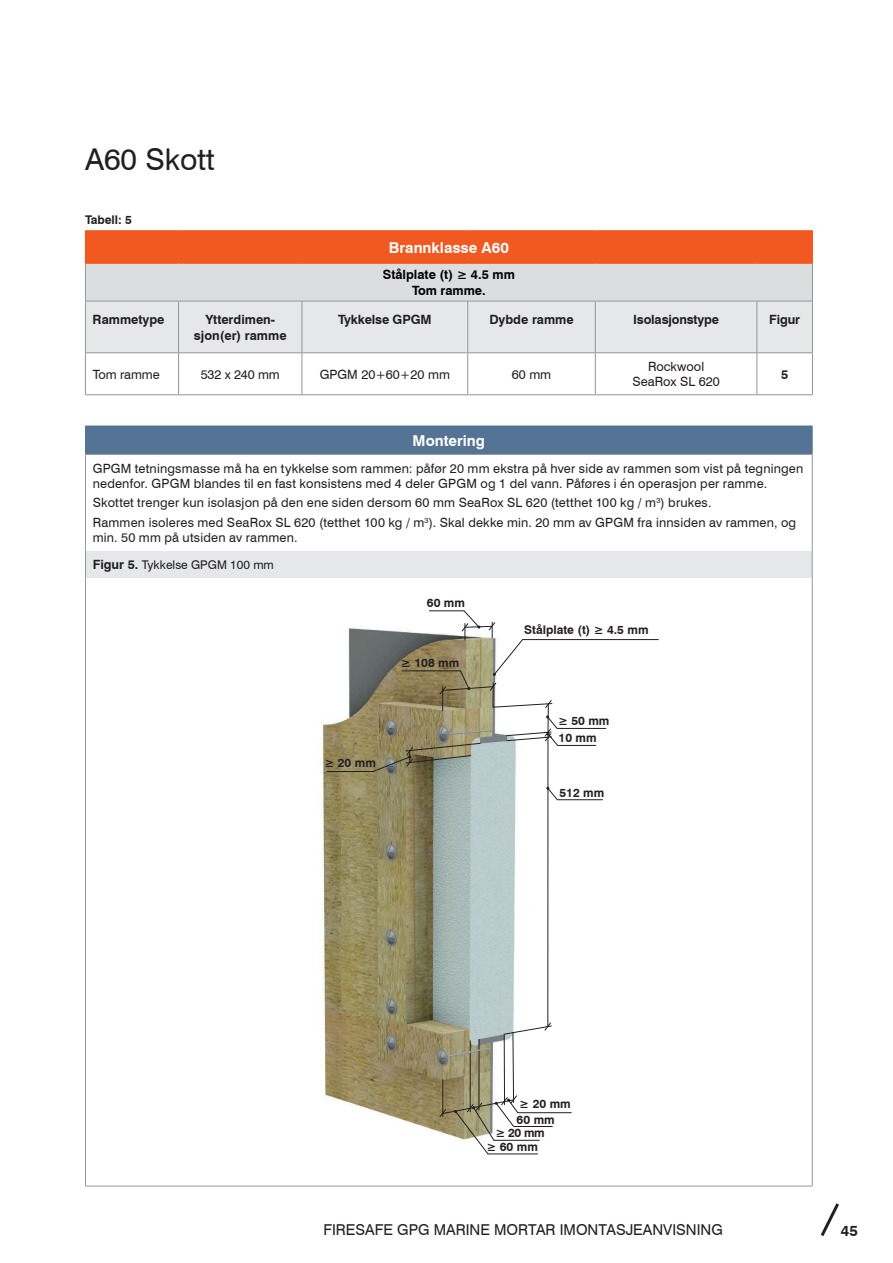
<style>
.page{position:relative;width:893px;height:1263px;background:#fff}
.page>*{position:absolute;margin:0;border:0;box-sizing:border-box;transform-origin:0 0}
.t1{font:30px "Swiss 721 BT";color:#231f20}
.t2{font:15px "Swiss 721 BT";color:#231f20}
.t3{font:700 15px "Swiss 721 BT";color:#fff}
.t4{font:700 15px "Swiss 721 BT";color:#231f20}
.t5{font:12.75px/15.3px "Swiss 721 BT";letter-spacing:.015em;color:#231f20}
.t6{font:700 12.75px/16.5px "Swiss 721 BT";color:#231f20;text-align:center}
.t7{font:700 12.75px/15.3px "Swiss 721 BT";color:#000;text-align:center}
.t8{font:12.75px "Swiss 721 BT";letter-spacing:-.005em;color:#231f20}
.t9{font:700 12px/15.8px "Swiss 721 BT";color:#231f20}
.t10{font:12px "Swiss 721 BT";color:#231f20}
.s1{font-weight:700;font-size:12.75px}
</style>
<div class="page">
<svg style="left:820px;top:1203px;width:19px;height:33px"></svg>
<div style="left:85px;top:231px;width:727px;height:32px;background:#f15921"></div>
<div style="left:85px;top:263px;width:727px;height:38px;background:#dcdddf"></div>
<div style="left:86px;top:302px;width:726px;height:50px;background:#e6e7e9"></div>
<hr style="left:178px;top:353px;width:1px;height:41px;background:#939598">
<hr style="left:302px;top:353px;width:1px;height:41px;background:#939598">
<hr style="left:467px;top:353px;width:1px;height:41px;background:#939598">
<hr style="left:595px;top:353px;width:1px;height:41px;background:#939598">
<hr style="left:756px;top:353px;width:1px;height:41px;background:#939598">
<hr style="left:812px;top:353px;width:1px;height:41px;background:#939598">
<hr style="left:85px;top:394px;width:94px;height:1px;background:#939598">
<hr style="left:179px;top:394px;width:123px;height:1px;background:#939598">
<hr style="left:302px;top:394px;width:166px;height:1px;background:#939598">
<hr style="left:468px;top:394px;width:127px;height:1px;background:#939598">
<hr style="left:595px;top:394px;width:162px;height:1px;background:#939598">
<hr style="left:757px;top:394px;width:56px;height:1px;background:#939598">
<hr style="left:85px;top:301px;width:1px;height:51px;background:#939598">
<hr style="left:178px;top:301px;width:1px;height:51px;background:#939598">
<hr style="left:812px;top:301px;width:1px;height:51px;background:#939598">
<hr style="left:85px;top:352px;width:94px;height:1px;background:#939598">
<hr style="left:85px;top:353px;width:1px;height:41px;background:#939598">
<hr style="left:179px;top:352px;width:123px;height:1px;background:#939598">
<hr style="left:757px;top:352px;width:56px;height:1px;background:#939598">
<hr style="left:302px;top:301px;width:1px;height:51px;background:#939598">
<hr style="left:467px;top:301px;width:1px;height:51px;background:#939598">
<hr style="left:595px;top:301px;width:1px;height:51px;background:#939598">
<hr style="left:756px;top:301px;width:1px;height:51px;background:#939598">
<hr style="left:302px;top:352px;width:166px;height:1px;background:#939598">
<hr style="left:468px;top:352px;width:127px;height:1px;background:#939598">
<hr style="left:595px;top:352px;width:162px;height:1px;background:#939598">
<hr style="left:85px;top:264px;width:1px;height:37px;background:#939598">
<hr style="left:812px;top:264px;width:1px;height:37px;background:#939598">
<hr style="left:85px;top:301px;width:94px;height:1px;background:#939598">
<hr style="left:179px;top:301px;width:123px;height:1px;background:#939598">
<hr style="left:302px;top:301px;width:166px;height:1px;background:#939598">
<hr style="left:468px;top:301px;width:127px;height:1px;background:#939598">
<hr style="left:595px;top:301px;width:162px;height:1px;background:#939598">
<hr style="left:757px;top:301px;width:56px;height:1px;background:#939598">
<hr style="left:85px;top:230px;width:94px;height:1px;background:#f15921">
<hr style="left:179px;top:230px;width:123px;height:1px;background:#f15921">
<hr style="left:302px;top:230px;width:166px;height:1px;background:#f15921">
<hr style="left:468px;top:230px;width:127px;height:1px;background:#f15921">
<hr style="left:595px;top:230px;width:162px;height:1px;background:#f15921">
<hr style="left:757px;top:230px;width:56px;height:1px;background:#f15921">
<hr style="left:812px;top:231px;width:1px;height:32px;background:#f15921">
<hr style="left:85px;top:263px;width:94px;height:1px;background:#f15921">
<hr style="left:179px;top:263px;width:123px;height:1px;background:#f15921">
<hr style="left:302px;top:263px;width:166px;height:1px;background:#f15921">
<hr style="left:468px;top:263px;width:127px;height:1px;background:#f15921">
<hr style="left:595px;top:263px;width:162px;height:1px;background:#f15921">
<hr style="left:757px;top:263px;width:56px;height:1px;background:#f15921">
<img style="left:322px;top:604px;width:490px;height:555px">
<div style="left:86px;top:426px;width:726px;height:28px;background:#557395"></div>
<div style="left:86px;top:551px;width:726px;height:26px;background:#e6e7e9"></div>
<hr style="left:85px;top:455px;width:1px;height:96px;background:#939598">
<hr style="left:812px;top:455px;width:1px;height:96px;background:#939598">
<hr style="left:85px;top:577px;width:1px;height:609px;background:#939598">
<hr style="left:812px;top:577px;width:1px;height:609px;background:#939598">
<hr style="left:85px;top:1186px;width:728px;height:1px;background:#939598">
<svg style="left:85px;top:426px;width:1px;height:28px"></svg>
<svg style="left:812px;top:426px;width:1px;height:28px"></svg>
<svg style="left:85px;top:551px;width:1px;height:26px"></svg>
<svg style="left:812px;top:551px;width:1px;height:26px"></svg>
<hr style="left:85px;top:454px;width:728px;height:1px;background:#939598">
<hr style="left:327px;top:771px;width:46px;height:1px;background:#231f20">
<hr style="left:557px;top:728px;width:49px;height:1px;background:#231f20">
<svg style="left:546px;top:787px;width:12px;height:14px"></svg>
<hr style="left:557px;top:799px;width:46px;height:1px;background:#231f20">
<hr style="left:547px;top:732px;width:1px;height:294px;background:#231f20">
<hr style="left:523px;top:639px;width:135px;height:1px;background:#231f20">
<svg style="left:372px;top:610px;width:187px;height:162px"></svg>
<hr style="left:558px;top:745px;width:38px;height:1px;background:#231f20">
<hr style="left:518px;top:1112px;width:53px;height:1px;background:#231f20">
<svg style="left:438px;top:1022px;width:114px;height:133px"></svg>
<hr style="left:470px;top:1053px;width:1px;height:59px;background:#231f20">
<hr style="left:479px;top:1051px;width:1px;height:59px;background:#231f20">
<h1 class="t1" style="left:85px;top:141px;width:131px">A60 Skott</h1>
<p class="t9" style="left:85px;top:212px;width:49px">Tabell: 5</p>
<p class="t3" style="left:389px;top:238px;width:122px">Brannklasse A60</p>
<p class="t7" style="left:383px;top:267px;width:134px">Stålplate (t) ≥ 4.5 mm<br>Tom ramme.</p>
<p class="t6" style="left:93px;top:311px;width:73px">Rammetype</p>
<p class="t6" style="left:194px;top:311px;width:94px">Ytterdimen&shy;sjon(er) ramme</p>
<p class="t6" style="left:338px;top:311px;width:95px">Tykkelse GPGM</p>
<p class="t6" style="left:489px;top:311px;width:86px">Dybde ramme</p>
<p class="t6" style="left:633px;top:311px;width:88px">Isolasjonstype</p>
<p class="t6" style="left:769px;top:311px;width:32px">Figur</p>
<p class="t8" style="left:93px;top:366px;width:69px">Tom ramme</p>
<p class="t5" style="left:201px;top:366px;width:81px">532 x 240 mm</p>
<p class="t5" style="left:320px;top:366px;width:132px">GPGM 20+60+20 mm</p>
<p class="t5" style="left:512px;top:366px;width:41px">60 mm</p>
<p class="t5" style="left:633px;top:359px;width:89px;text-align:center">Rockwool<br>SeaRox SL 620</p>
<p class="t6" style="left:781px;top:366px;width:9px">5</p>
<p class="t3" style="left:413px;top:431px;width:74px">Montering</p>
<p class="t5" style="left:93px;top:460px;width:712px">GPGM tetningsmasse må ha en tykkelse som rammen: påfør 20 mm ekstra på hver side av rammen som vist på tegningen nedenfor. GPGM blandes til en fast konsistens med 4 deler GPGM og 1 del vann. Påføres i én operasjon per ramme.</p>
<p class="t5" style="left:93px;top:493px;width:705px;line-height:19.5px">Skottet trenger kun isolasjon på den ene siden dersom 60 mm SeaRox SL 620 (tetthet 100 kg / m<sup>3</sup>) brukes.<br>Rammen isoleres med SeaRox SL 620 (tetthet 100 kg / m<sup>3</sup>). Skal dekke min. 20 mm av GPGM fra innsiden av rammen, og</p>
<p class="t5" style="left:93px;top:530px;width:206px">min. 50 mm på utsiden av rammen.</p>
<p class="t10" style="left:93px;top:557px;width:183px"><span class="s1">Figur 5.</span> Tykkelse GPGM 100 mm</p>
<p class="t9" style="left:427px;top:595px;width:40px">60 mm</p>
<p class="t9" style="left:401px;top:655px;width:60px">≥ 108 mm</p>
<p class="t9" style="left:324px;top:755px;width:53px">≥ 20 mm</p>
<p class="t9" style="left:524px;top:622px;width:126px">Stålplate (t) ≥ 4.5 mm</p>
<p class="t9" style="left:558px;top:713px;width:53px">≥ 50 mm</p>
<p class="t9" style="left:558px;top:730px;width:40px">10 mm</p>
<p class="t9" style="left:559px;top:785px;width:46px">512 mm</p>
<p class="t9" style="left:517px;top:1096px;width:56px">≥ 20 mm<br>60 mm</p>
<p class="t9" style="left:486px;top:1126px;width:60px;line-height:14.1px;text-indent:9px">≥ 20 mm ≥ 60 mm</p>
<p class="t2" style="left:323px;top:1220px;width:401px">FIRESAFE GPG MARINE MORTAR IMONTASJEANVISNING</p>
<p class="t4" style="left:841px;top:1222px;width:19px">45</p>
</div>
